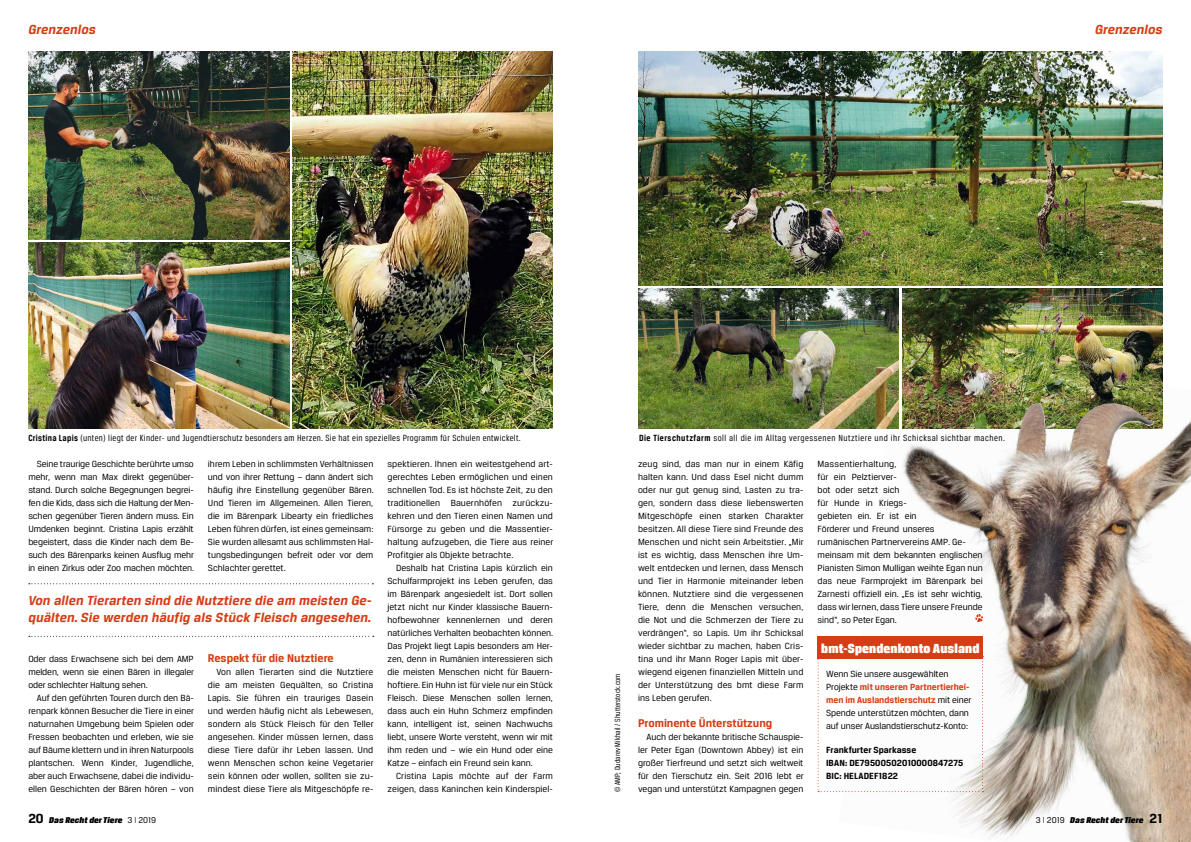
<style>
.page{position:relative;width:1191px;height:842px;background:#fff}
.page>*{position:absolute;margin:0;border:0;box-sizing:border-box;transform-origin:0 0}
.t1{font:italic 700 14px/17px "Breuer Text";letter-spacing:.01em;color:#d63d16}
.t2{font:14px "Breuer Headline";letter-spacing:.01em;color:#fff;scale:.95 1}
.t3{font:700 12px "Breuer Text";color:#d63d16}
.t4{font:9.5px/13px "Breuer Text";color:#000;text-align:justify}
.t5{font:9.5px "Breuer Condensed";letter-spacing:.03em;color:#000;scale:1.05 1}
.t6{font:9.5px "Breuer Condensed";letter-spacing:.05em;color:#000;scale:1.05 1}
.t7{font:700 9.5px/13px "Breuer Text";letter-spacing:.005em;color:#000}
.t8{font:italic 9px "Breuer Headline";letter-spacing:.01em;color:#000}
.t9{font:8px "Breuer Condensed";color:#000;scale:1.05 1}
.s1{font-weight:700}
.s2{font-family:"Breuer Condensed"}
.s3{font-family:"Breuer Text";font-weight:700;font-style:normal;font-size:14px}
.s4{font-family:"Breuer Text";font-style:normal}
.s5{font-family:"Breuer Text";font-style:normal;font-size:7.3px}
.s6{font-weight:700;color:#d63d16}
</style>
<div class="page">
<img style="left:839px;top:354px;width:352px;height:488px">
<img style="left:638px;top:51px;width:524px;height:234px">
<svg style="left:29px;top:583px;width:344px;height:1px"></svg>
<svg style="left:29px;top:636px;width:345px;height:1px"></svg>
<svg style="left:975px;top:614px;width:8px;height:8px"></svg>
<img style="left:28px;top:51px;width:261px;height:189px">
<img style="left:293px;top:51px;width:260px;height:377px">
<img style="left:28px;top:243px;width:261px;height:185px">
<img style="left:638px;top:289px;width:260px;height:139px">
<img style="left:902px;top:289px;width:260px;height:139px">
<img style="left:956px;top:402px;width:152px;height:87px">
<svg style="left:817px;top:659px;width:166px;height:133px"></svg>
<div style="left:817px;top:636px;width:166px;height:23px;background:#d63d16"></div>
<h1 class="t1" style="left:28px;top:21px;width:69px">Grenzenlos</h1>
<h1 class="t1" style="left:1095px;top:21px;width:69px">Grenzenlos</h1>
<p class="t5" style="left:28px;top:433px;width:470px"><span class="s1">Cristina Lapis</span> (unten) liegt der Kinder- und Jugendtierschutz besonders am Herzen. Sie hat ein spezielles Programm für Schulen entwickelt.</p>
<p class="t4" style="left:28px;top:457px;width:167px;text-indent:9px">Seine traurige Geschichte berührte umso mehr, wenn man Max direkt gegenüber&shy;stand. Durch solche Begegnungen begrei&shy;fen die Kids, dass sich die Haltung der Men&shy;schen gegenüber Tieren ändern muss. Ein Umdenken beginnt. Cristina Lapis erzählt begeistert, dass die Kinder nach dem Be&shy;such des Bärenparks keinen Ausflug mehr in einen Zirkus oder Zoo machen möchten.</p>
<p class="t4" style="left:208px;top:457px;width:167px">ihrem Leben in schlimmsten Verhältnissen und von ihrer Rettung <span class="s2">—</span> dann ändert sich häufig ihre Einstellung gegenüber Bären.<br>Und Tieren im Allgemeinen. Allen Tieren, die im Bärenpark Libearty ein friedliches Leben führen dürfen, ist eines gemeinsam:<br>Sie wurden allesamt aus schlimmsten Hal&shy;tungsbedingungen befreit oder vor dem Schlachter gerettet.</p>
<h1 class="t1" style="left:28px;top:592px;width:345px">Von allen Tierarten sind die Nutztiere die am meisten Ge&shy;quälten. Sie werden häufig als Stück Fleisch angesehen.</h1>
<p class="t4" style="left:28px;top:652px;width:167px">Oder dass Erwachsene sich bei dem AMP melden, wenn sie einen Bären in illegaler oder schlechter Haltung sehen.</p>
<p class="t4" style="left:28px;top:691px;width:167px;text-indent:9px">Auf den geführten Touren durch den Bä&shy;renpark können Besucher die Tiere in einer naturnahen Umgebung beim Spielen oder Fressen beobachten und erleben, wie sie auf Bäume klettern und in ihren Naturpools plantschen. Wenn Kinder, Jugendliche, aber auch Erwachsene, dabei die individu&shy;ellen Geschichten der Bären hören <span class="s2">—</span> von</p>
<p class="t8" style="left:28px;top:815px;width:129px"><span class="s3">20</span> Das Recht der Tiere <span class="s4">3</span> <span class="s5">|</span> <span class="s4">2019</span></p>
<p class="t3" style="left:208px;top:651px;width:127px">Respekt für die Nutztiere</p>
<p class="t4" style="left:208px;top:665px;width:167px;text-indent:9px">Von allen Tierarten sind die Nutztiere die am meisten Gequälten, so Cristina Lapis. Sie führen ein trauriges Dasein und werden häufig nicht als Lebewesen, sondern als Stück Fleisch für den Teller angesehen. Kinder müssen lernen, dass diese Tiere dafür ihr Leben lassen. Und wenn Menschen schon keine Vegetarier sein können oder wollen, sollten sie zu&shy;mindest diese Tiere als Mitgeschöpfe re-</p>
<p class="t4" style="left:387px;top:457px;width:167px">spektieren. Ihnen ein weitestgehend art&shy;gerechtes Leben ermöglichen und einen schnellen Tod. Es ist höchste Zeit, zu den traditionellen Bauernhöfen zurückzu&shy;kehren und den Tieren einen Namen und Fürsorge zu geben und die Massentier&shy;haltung aufzugeben, die Tiere aus reiner Profitgier als Objekte betrachte.</p>
<p class="t4" style="left:387px;top:561px;width:167px;text-indent:9px">Deshalb hat Cristina Lapis kürzlich ein Schulfarmprojekt ins Leben gerufen, das im Bärenpark angesiedelt ist. Dort sollen jetzt nicht nur Kinder klassische Bauern&shy;hofbewohner kennenlernen und deren natürliches Verhalten beobachten können.<br>Das Projekt liegt Lapis besonders am Her&shy;zen, denn in Rumänien interessieren sich die meisten Menschen nicht für Bauern&shy;hoftiere. Ein Huhn ist für viele nur ein Stück Fleisch. Diese Menschen sollen lernen, dass auch ein Huhn Schmerz empfinden kann, intelligent ist, seinen Nachwuchs liebt, unsere Worte versteht, wenn wir mit ihm reden und <span class="s2">—</span> wie ein Hund oder eine Katze <span class="s2">—</span> einfach ein Freund sein kann.</p>
<p class="t4" style="left:387px;top:769px;width:167px;text-align:right">Cristina Lapis möchte auf der Farm zeigen, dass Kaninchen kein Kinderspiel-</p>
<p class="t9" style="left:613px;top:792px;width:114px;rotate:-90deg">© AMP; Dudarev Mikhail / Shutterstock.com</p>
<p class="t6" style="left:639px;top:433px;width:350px"><span class="s1">Die Tierschutzfarm</span> soll all die im Alltag vergessenen Nutztiere und ihr Schicksal sichtbar machen.</p>
<p class="t4" style="left:638px;top:457px;width:167px">zeug sind, das man nur in einem Käfig halten kann. Und dass Esel nicht dumm oder nur gut genug sind, Lasten zu tra&shy;gen, sondern dass diese liebenswerten Mitgeschöpfe einen starken Charakter besitzen. All diese Tiere sind Freunde des Menschen und nicht sein Arbeitstier. „Mir ist es wichtig, dass Menschen ihre Um&shy;welt entdecken und lernen, dass Mensch und Tier in Harmonie miteinander leben können. Nutztiere sind die vergessenen Tiere, denn die Menschen versuchen, die Not und die Schmerzen der Tiere zu verdrängen“, so Lapis. Um ihr Schicksal wieder sichtbar zu machen, haben Cris&shy;tina und ihr Mann Roger Lapis mit über&shy;wiegend eigenen finanziellen Mitteln und der Unterstützung des bmt diese Farm ins Leben gerufen.</p>
<p class="t3" style="left:638px;top:716px;width:136px">Prominente Ünterstützung</p>
<p class="t4" style="left:638px;top:730px;width:167px;text-indent:9px">Auch der bekannte britische Schauspie&shy;ler Peter Egan (Downtown Abbey) ist ein großer Tierfreund und setzt sich weltweit für den Tierschutz ein. Seit 2016 lebt er vegan und unterstützt Kampagnen gegen</p>
<p class="t4" style="left:817px;top:457px;width:167px;text-align:left">Massentierhaltung,<br>für ein Pelztierver-<br>bot oder setzt sich<br>für Hunde in Kriegs-<br>gebieten ein. Er ist ein<br>Förderer und Freund unseres rumänischen Partnervereins AMP. Ge&shy;meinsam mit dem bekannten englischen<br>Pianisten Simon Mulligan weihte Egan nun das neue Farmprojekt im Bärenpark bei<br>Zarnesti offiziell ein. „Es ist sehr wichtig, dass wir lernen, dass Tiere unsere Freunde sind“, so Peter Egan.</p>
<h1 class="t2" style="left:821px;top:641px;width:168px">bmt-Spendenkonto Ausland</h1>
<p class="t4" style="left:826px;top:667px;width:147px;text-align:left">Wenn Sie unsere ausgewählten Projekte <span class="s6">mit unseren Partnertierhei&shy;men im Auslandstierschutz</span> mit einer Spende unterstützen möchten, dann auf unser Auslandstierschutz-Konto:</p>
<p class="t7" style="left:826px;top:743px;width:139px">Frankfurter Sparkasse<br>IBAN: DE79500502010000847275<br>BIC: HELADEF1822</p>
<p class="t8" style="left:1035px;top:815px;width:128px"><span class="s4">3</span> <span class="s5">|</span> <span class="s4">2019</span> Das Recht der Tiere <span class="s3">21</span></p>
</div>
